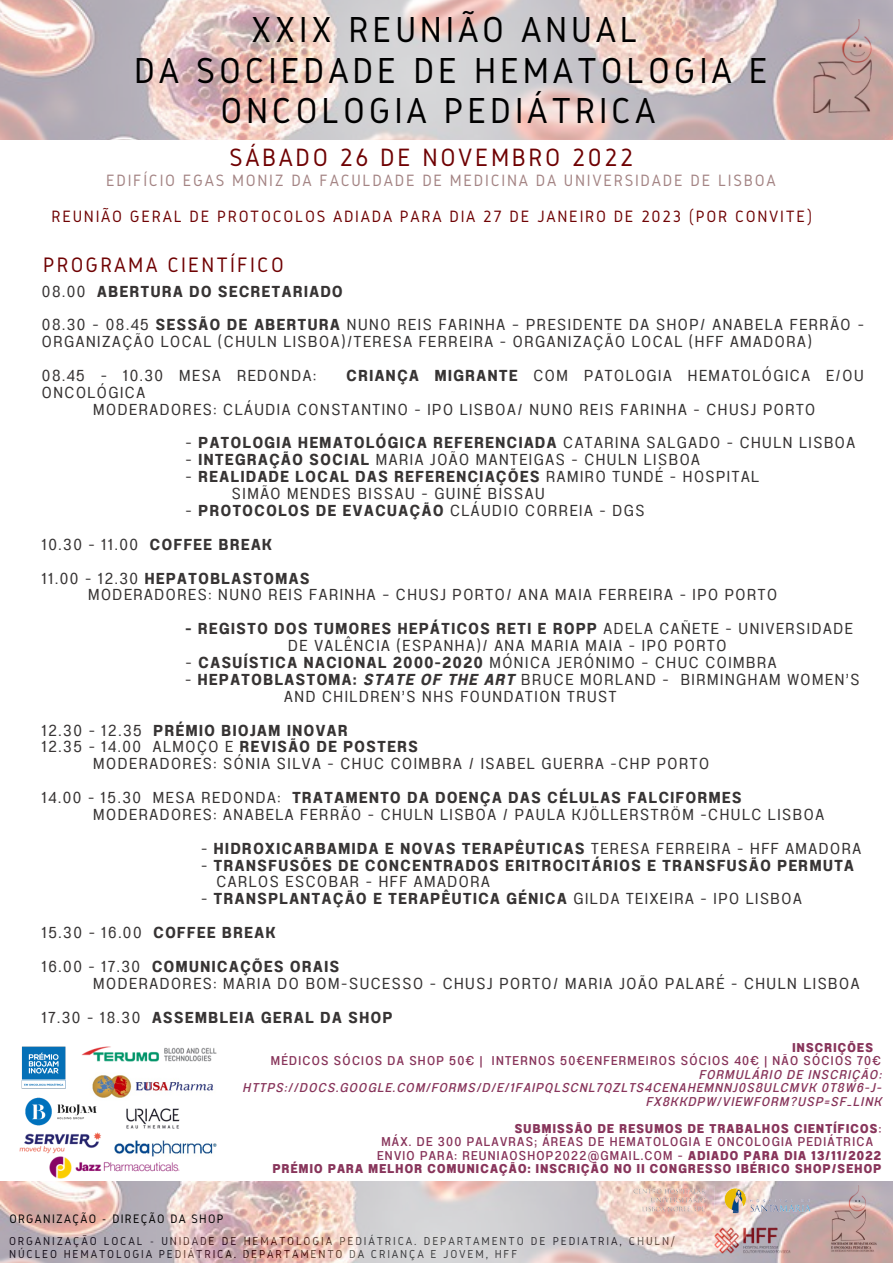
<style>
.page{position:relative;width:893px;height:1263px;background:#fff}
.page>*{position:absolute;margin:0;border:0;box-sizing:border-box;transform-origin:0 0}
.t1{font:37.5px "Gidole";letter-spacing:.1em;color:#000}
.t2{font:26.03px "Gidole";letter-spacing:.1em;color:#6f0203}
.t3{font:21.75px "Gidole";letter-spacing:.1em;color:#6f0203}
.t4{font:17.02px "Gidole";letter-spacing:.1em;color:#6f0203}
.t5{font:17.02px "Gidole";letter-spacing:.1em;color:#a48484}
.t6{font:15.83px/16.9px "Anantason Wd 75";letter-spacing:.1em;color:#373434}
.t7{font:15.83px "Anantason Bold Wd 75";letter-spacing:.1em;color:#373434}
.t8{font:12.75px/13.5px "Anantason Medium Wd 75";letter-spacing:.1em;color:#88355b;text-align:center}
.t9{font:12.75px/13.5px "Anantason Medium Wd 75 It";letter-spacing:.1em;color:#88355b;text-align:right}
.t10{font:12.75px "Anantason Extra Bold Wd 75";letter-spacing:.1em;color:#88355b}
.t11{font:12.75px "Gidole";letter-spacing:.1em;color:#000}
.t12{font:12px/13px "Gidole";letter-spacing:.15em;color:#000}
.s1{font-family:"Anantason Wd 75"}
.s2{font-family:"Anantason Bold Wd 75"}
.s3{font-family:"Anantason Bold Wd 75 It"}
.s4{font-family:"Anantason Medium Wd 75"}
.s5{font-family:"Anantason Extra Bold Wd 75"}
</style>
<div class="page">
<img style="left:0;top:0;width:893px;height:140px">
<img style="left:0;top:1181px;width:893px;height:82px">
<img style="left:21px;top:1046px;width:45px;height:43px">
<img style="left:25px;top:1097px;width:72px;height:27px">
<img style="left:50px;top:1156px;width:129px;height:23px">
<img style="left:19px;top:1124px;width:89px;height:34px">
<img style="left:126px;top:1108px;width:53px;height:20px">
<img style="left:89px;top:1075px;width:125px;height:25px">
<img style="left:114px;top:1140px;width:103px;height:16px">
<img style="left:81px;top:1046px;width:135px;height:15px">
<img style="left:628px;top:1181px;width:191px;height:41px">
<h1 class="t1" style="left:251px;top:9px;width:388px">XXIX REUNIÃO ANUAL</h1>
<h1 class="t1" style="left:134px;top:49px;width:635px">DA SOCIEDADE DE HEMATOLOGIA E</h1>
<h1 class="t1" style="left:220px;top:90px;width:436px">ONCOLOGIA PEDIÁTRICA</h1>
<h2 class="t2" style="left:229px;top:143px;width:405px">SÁBADO 26 DE NOVEMBRO 2022</h2>
<p class="t5" style="left:106px;top:171px;width:671px">EDIFÍCIO EGAS MONIZ DA FACULDADE DE MEDICINA DA UNIVERSIDADE DE LISBOA</p>
<p class="t4" style="left:51px;top:207px;width:762px">REUNIÃO GERAL DE PROTOCOLOS ADIADA PARA DIA 27 DE JANEIRO DE 2023 (POR CONVITE)</p>
<h3 class="t3" style="left:43px;top:253px;width:242px">PROGRAMA CIENTÍFICO</h3>
<p class="t7" style="left:42px;top:282px;width:302px"><span class="s1">08.00</span> ABERTURA DO SECRETARIADO</p>
<p class="t6" style="left:42px;top:316px;width:823px">08.30 - 08.45 <span class="s2">SESSÃO DE ABERTURA</span> NUNO REIS FARINHA – PRESIDENTE DA SHOP/ ANABELA FERRÃO -<br>ORGANIZAÇÃO LOCAL (CHULN LISBOA)/TERESA FERREIRA - ORGANIZAÇÃO LOCAL (HFF AMADORA)</p>
<p class="t6" style="left:42px;top:367px;width:276px">08.45 - 10.30 MESA REDONDA:</p>
<p class="t6" style="left:346px;top:367px;width:518px"><span class="s2">CRIANÇA MIGRANTE</span> COM PATOLOGIA HEMATOLÓGICA E/OU</p>
<p class="t6" style="left:93px;top:384px;width:723px;text-indent:-51px">ONCOLÓGICA<br>MODERADORES: CLÁUDIA CONSTANTINO - IPO LISBOA/ NUNO REIS FARINHA - CHUSJ PORTO</p>
<p class="t7" style="left:186px;top:434px;width:671px"><span class="s1">-</span> PATOLOGIA HEMATOLÓGICA REFERENCIADA <span class="s1">CATARINA SALGADO - CHULN LISBOA</span></p>
<p class="t6" style="left:186px;top:451px;width:516px">- <span class="s2">INTEGRAÇÃO SOCIAL</span> MARIA JOÃO MANTEIGAS - CHULN LISBOA</p>
<p class="t7" style="left:186px;top:467px;width:575px"><span class="s1">-</span> REALIDADE LOCAL DAS REFERENCIAÇÕES <span class="s1">RAMIRO TUNDÉ - HOSPITAL</span></p>
<p class="t6" style="left:232px;top:485px;width:314px">SIMÃO MENDES BISSAU - GUINÉ BISSAU</p>
<p class="t7" style="left:186px;top:501px;width:460px"><span class="s1">-</span> PROTOCOLOS DE EVACUAÇÃO <span class="s1">CLÁUDIO CORREIA - DGS</span></p>
<p class="t6" style="left:42px;top:536px;width:231px">10.30 - 11.00 <span class="s2">COFFEE BREAK</span></p>
<p class="t7" style="left:42px;top:569px;width:269px"><span class="s1">11.00 - 12.30</span> HEPATOBLASTOMAS</p>
<p class="t6" style="left:88px;top:586px;width:690px">MODERADORES: NUNO REIS FARINHA – CHUSJ PORTO/ ANA MAIA FERREIRA - IPO PORTO</p>
<p class="t7" style="left:186px;top:619px;width:668px">- REGISTO DOS TUMORES HEPÁTICOS RETI E ROPP <span class="s1">ADELA CAÑETE - UNIVERSIDADE</span></p>
<p class="t6" style="left:288px;top:637px;width:439px">DE VALÊNCIA (ESPANHA)/ ANA MARIA MAIA - IPO PORTO</p>
<p class="t6" style="left:186px;top:654px;width:592px">- <span class="s2">CASUÍSTICA NACIONAL 2000-2020</span> MÓNICA JERÓNIMO – CHUC COIMBRA</p>
<p class="t6" style="left:284px;top:671px;width:577px;text-indent:-99px">- <span class="s2">HEPATOBLASTOMA:</span> <span class="s3">STATE OF THE ART</span> BRUCE MORLAND - BIRMINGHAM WOMEN’S<br>AND CHILDREN’S NHS FOUNDATION TRUST</p>
<p class="t7" style="left:42px;top:721px;width:307px"><span class="s1">12.30 - 12.35</span> PRÉMIO BIOJAM INOVAR</p>
<p class="t6" style="left:93px;top:738px;width:617px;text-indent:-51px">12.35 - 14.00 ALMOÇO E <span class="s2">REVISÃO DE POSTERS<br></span>MODERADORES: SÓNIA SILVA - CHUC COIMBRA / ISABEL GUERRA -CHP PORTO</p>
<p class="t7" style="left:42px;top:788px;width:701px"><span class="s1">14.00 - 15.30 MESA REDONDA:</span> TRATAMENTO DA DOENÇA DAS CÉLULAS FALCIFORMES</p>
<p class="t6" style="left:93px;top:806px;width:732px">MODERADORES: ANABELA FERRÃO - CHULN LISBOA / PAULA KJÖLLERSTRÖM -CHULC LISBOA</p>
<p class="t7" style="left:201px;top:839px;width:662px"><span class="s1">-</span> HIDROXICARBAMIDA E NOVAS TERAPÊUTICAS <span class="s1">TERESA FERREIRA - HFF AMADORA</span></p>
<p class="t7" style="left:201px;top:856px;width:654px"><span class="s1">-</span> TRANSFUSÕES DE CONCENTRADOS ERITROCITÁRIOS E TRANSFUSÃO PERMUTA</p>
<p class="t6" style="left:216px;top:873px;width:275px">CARLOS ESCOBAR - HFF AMADORA</p>
<p class="t7" style="left:201px;top:890px;width:602px"><span class="s1">-</span> TRANSPLANTAÇÃO E TERAPÊUTICA GÉNICA <span class="s1">GILDA TEIXEIRA - IPO LISBOA</span></p>
<p class="t6" style="left:42px;top:924px;width:235px">15.30 - 16.00 <span class="s2">COFFEE BREAK</span></p>
<p class="t7" style="left:42px;top:957px;width:299px"><span class="s1">16.00 - 17.30</span> COMUNICAÇÕES ORAIS</p>
<p class="t6" style="left:93px;top:975px;width:768px">MODERADORES: MARIA DO BOM-SUCESSO - CHUSJ PORTO/ MARIA JOÃO PALARÉ - CHULN LISBOA</p>
<p class="t7" style="left:42px;top:1008px;width:352px"><span class="s1">17.30 - 18.30</span> ASSEMBLEIA GERAL DA SHOP</p>
<p class="t11" style="left:9px;top:1212px;width:215px">ORGANIZAÇÃO - DIREÇÃO DA SHOP</p>
<p class="t10" style="left:792px;top:1040px;width:82px">INSCRIÇÕES</p>
<p class="t8" style="left:271px;top:1054px;width:612px">MÉDICOS SÓCIOS DA SHOP 50€ | INTERNOS 50€ENFERMEIROS SÓCIOS 40€ | NÃO SÓCIOS 70€</p>
<p class="t9" style="left:243px;top:1067px;width:640px">FORMULÁRIO DE INSCRIÇÃO:<br>HTTPS://DOCS.GOOGLE.COM/FORMS/D/E/1FAIPQLSCNL7QZLTS4CENAHEMNNJ0S8ULCMVK 0T8W6-J-<br>FX8KKDPW/VIEWFORM?USP=SF_LINK</p>
<p class="t10" style="left:515px;top:1121px;width:368px">SUBMISSÃO DE RESUMOS DE TRABALHOS CIENTÍFICOS<span class="s4">:</span></p>
<p class="t8" style="left:377px;top:1135px;width:505px">MÁX. DE 300 PALAVRAS; ÁREAS DE HEMATOLOGIA E ONCOLOGIA PEDIÁTRICA<br>ENVIO PARA: REUNIAOSHOP2022@GMAIL.COM - <span class="s5">ADIADO PARA DIA 13/11/2022</span></p>
<p class="t10" style="left:273px;top:1161px;width:610px">PRÉMIO PARA MELHOR COMUNICAÇÃO: INSCRIÇÃO NO II CONGRESSO IBÉRICO SHOP/SEHOP</p>
<p class="t12" style="left:9px;top:1234px;width:667px">ORGANIZAÇÃO LOCAL - UNIDADE DE HEMATOLOGIA PEDIÁTRICA. DEPARTAMENTO DE PEDIATRIA, CHULN/<br>NÚCLEO HEMATOLOGIA PEDIÁTRICA. DEPARTAMENTO DA CRIANÇA E JOVEM, HFF</p>
</div>
